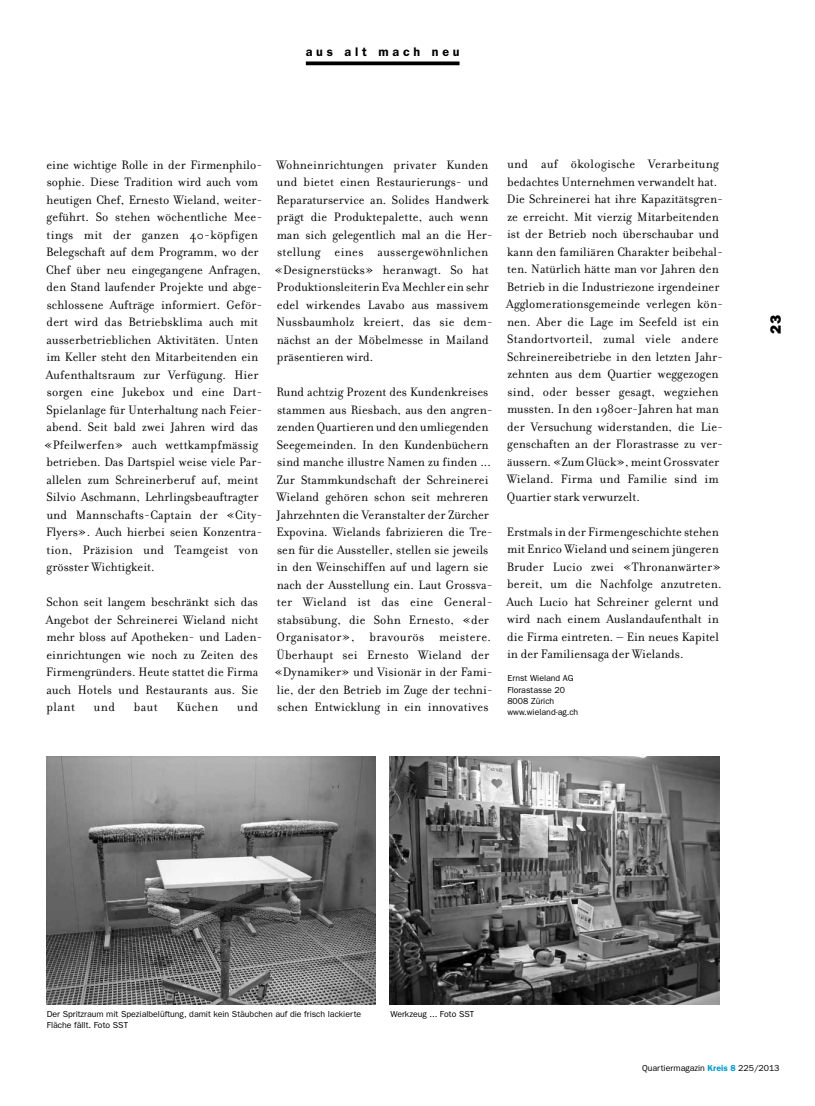
<style>
.page{position:relative;width:815px;height:1106px;background:#fff}
.page>*{position:absolute;margin:0;border:0;box-sizing:border-box;transform-origin:0 0}
.t1{font:800 15px "Franklin Gothic";color:#000}
.t2{font:13.12px/17.5px "Filosofia";letter-spacing:.005em;color:#000}
.t3{font:600 12.5px "Franklin Gothic";letter-spacing:.3em;color:#000}
.t4{font:8.75px/11.2px "Franklin Gothic";color:#000}
.s1{font-weight:600;color:#009ace}
</style>
<div class="page">
<img style="left:46px;top:756px;width:330px;height:248px">
<img style="left:390px;top:756px;width:329px;height:248px">
<svg style="left:306px;top:61px;width:154px;height:4px"></svg>
<p class="t3" style="left:306px;top:44px;width:155px">aus alt mach neu</p>
<p class="t2" style="left:44px;top:156px;width:220px">eine wichtige Rolle in der Firmenphilo&shy;sophie. Diese Tradition wird auch vom heutigen Chef, Ernesto Wieland, weiter&shy;geführt. So stehen wöchentliche Mee&shy;tings mit der ganzen 40-köpfigen Belegschaft auf dem Programm, wo der Chef über neu eingegangene Anfragen, den Stand laufender Projekte und abge&shy;schlossene Aufträge informiert. Geför&shy;dert wird das Betriebsklima auch mit ausserbetrieblichen Aktivitäten. Unten im Keller steht den Mitarbeitenden ein Aufenthaltsraum zur Verfügung. Hier sorgen eine Jukebox und eine Dart-Spielanlage für Unterhaltung nach Feier&shy;abend. Seit bald zwei Jahren wird das «Pfeilwerfen» auch wettkampfmässig betrieben. Das Dartspiel weise viele Par&shy;allelen zum Schreinerberuf auf, meint Silvio Aschmann, Lehrlingsbeauftragter und Mannschafts-Captain der «City-Flyers». Auch hierbei seien Konzentra&shy;tion, Präzision und Teamgeist von grösster Wichtigkeit.</p>
<p class="t2" style="left:46px;top:593px;width:218px">Schon seit langem beschränkt sich das Angebot der Schreinerei Wieland nicht mehr bloss auf Apotheken- und Laden&shy;einrichtungen wie noch zu Zeiten des Firmengründers. Heute stattet die Firma auch Hotels und Restaurants aus. Sie plant</p>
<p class="t2" style="left:94px;top:698px;width:23px">und</p>
<p class="t2" style="left:134px;top:698px;width:25px">baut</p>
<p class="t2" style="left:177px;top:698px;width:43px">Küchen</p>
<p class="t2" style="left:237px;top:698px;width:23px">und</p>
<p class="t2" style="left:274px;top:156px;width:220px">Wohneinrichtungen privater Kunden und bietet einen Restaurierungs- und Reparaturservice an. Solides Handwerk prägt die Produktepalette, auch wenn man sich gelegentlich mal an die Her&shy;stellung eines aussergewöhnlichen «Designerstücks» heranwagt. So hat Produktionsleiterin Eva Mechler ein sehr edel wirkendes Lavabo aus massivem Nussbaumholz kreiert, das sie dem&shy;nächst an der Möbelmesse in Mailand präsentieren wird.</p>
<p class="t2" style="left:274px;top:383px;width:220px">Rund achtzig Prozent des Kundenkreises stammen aus Riesbach, aus den angren&shy;zenden Quartieren und den umliegenden Seegemeinden. In den Kundenbüchern sind manche illustre Namen zu finden ...<br>Zur Stammkundschaft der Schreinerei Wieland gehören schon seit mehreren Jahrzehnten die Veranstalter der Zürcher Expovina. Wielands fabrizieren die Tre&shy;sen für die Aussteller, stellen sie jeweils in den Weinschiffen auf und lagern sie nach der Ausstellung ein. Laut Grossva&shy;ter Wieland ist das eine General&shy;stabsübung, die Sohn Ernesto, «der Organisator», bravourös meistere.<br>Überhaupt sei Ernesto Wieland der «Dynamiker» und Visionär in der Fami&shy;lie, der den Betrieb im Zuge der techni&shy;schen Entwicklung in ein innovatives</p>
<p class="t2" style="left:506px;top:156px;width:218px">und auf ökologische Verarbeitung bedachtes Unternehmen verwandelt hat.<br>Die Schreinerei hat ihre Kapazitätsgren&shy;ze erreicht. Mit vierzig Mitarbeitenden ist der Betrieb noch überschaubar und kann den familiären Charakter beibehal&shy;ten. Natürlich hätte man vor Jahren den Betrieb in die Industriezone irgendeiner Agglomerationsgemeinde verlegen kön&shy;nen. Aber die Lage im Seefeld ist ein Standortvorteil, zumal viele andere Schreinereibetriebe in den letzten Jahr&shy;zehnten aus dem Quartier weggezogen sind, oder besser gesagt, wegziehen mussten. In den 1980er-Jahren hat man der Versuchung widerstanden, die Lie&shy;genschaften an der Florastrasse zu ver&shy;äussern. «Zum Glück», meint Grossvater Wieland. Firma und Familie sind im Quartier stark verwurzelt.</p>
<p class="t2" style="left:506px;top:523px;width:217px">Erstmals in der Firmengeschichte stehen mit Enrico Wieland und seinem jüngeren Bruder Lucio zwei «Thronanwärter» bereit, um die Nachfolge anzutreten.<br>Auch Lucio hat Schreiner gelernt und wird nach einem Auslandaufenthalt in die Firma eintreten. – Ein neues Kapitel in der Familiensaga der Wielands.</p>
<p class="t4" style="left:507px;top:672px;width:72px">Ernst Wieland AG<br>Florastasse 20<br>8008 Zürich www.wieland-ag.ch</p>
<p class="t1" style="left:767px;top:333px;width:20px;rotate:-90deg">23</p>
<p class="t4" style="left:47px;top:1008px;width:316px">Der Spritzraum mit Spezialbelüftung, damit kein Stäubchen auf die frisch lackierte<br>Fläche fällt. Foto SST</p>
<p class="t4" style="left:390px;top:1008px;width:85px">Werkzeug ... Foto SST</p>
<p class="t4" style="left:642px;top:1061px;width:139px">Quartiermagazin <span class="s1">Kreis 8</span> 225/2013</p>
</div>
